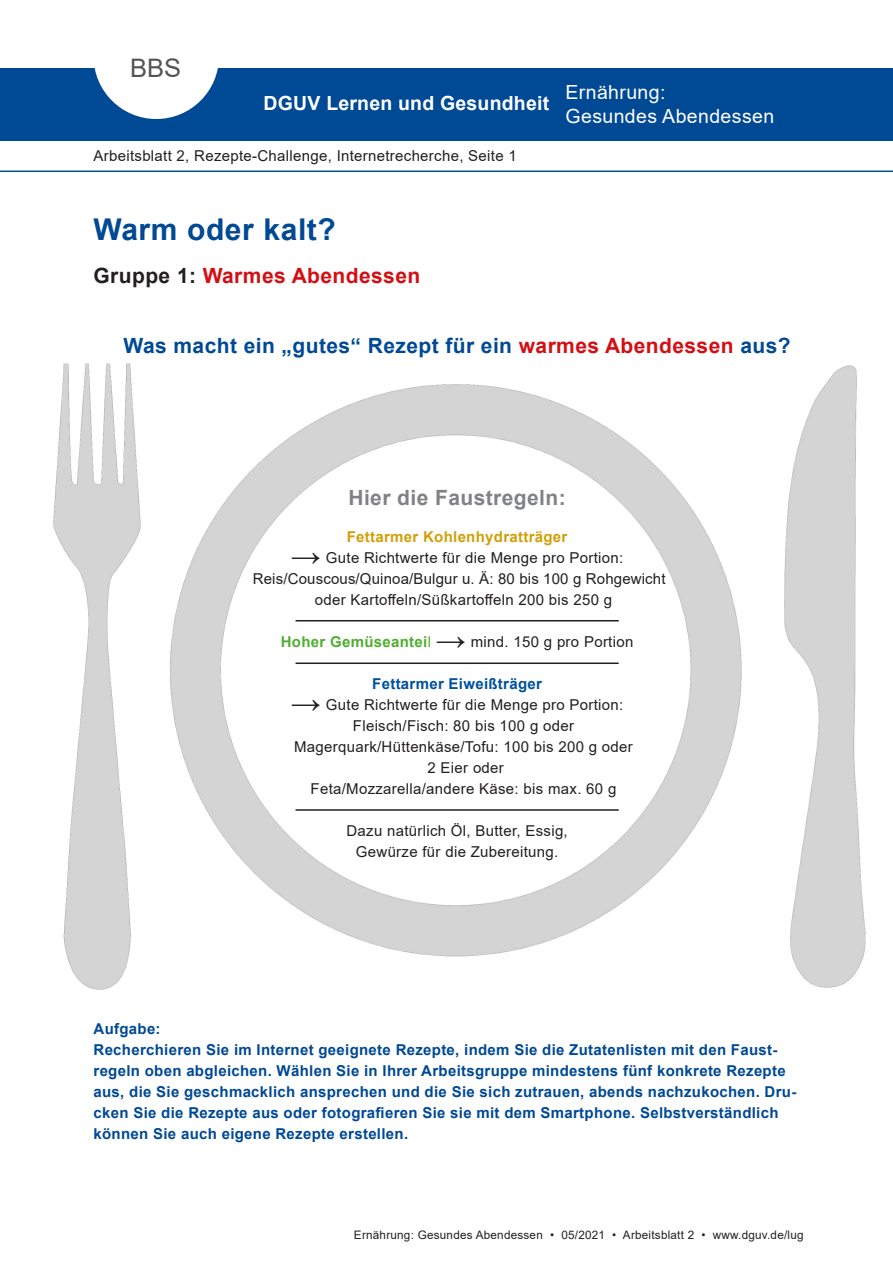
<style>
.page{position:relative;width:893px;height:1263px;background:#fff}
.page>*{position:absolute;margin:0;border:0;box-sizing:border-box;transform-origin:0 0}
.Ueberschrift{font:700 30px "Arial";letter-spacing:.02em;color:#004994}
.head{font:25.5px "Arial";color:#555}
.Fliesstext{font:700 21px "Arial";letter-spacing:.02em;color:#004994}
.Zwischenueberschrift{font:700 21px "Arial";letter-spacing:.02em;color:#d40f14}
.Fliesstext-2{font:700 21px "Arial";letter-spacing:.02em;color:#808285}
.t1{font:19.5px "Arial";letter-spacing:.02em;color:#fff}
.t2{font:700 19.5px "Arial";letter-spacing:.01em;color:#fff}
.Fliesstext-3{font:15px/21px "Arial";letter-spacing:.02em;color:#231f20;text-align:center}
.Fliesstext-4{font:700 15px/21px "Arial";letter-spacing:.02em;color:#004994}
.Fliesstext-5{font:700 15px "Arial";letter-spacing:.02em;color:#d0a00a}
.Fliesstext-6{font:700 15px "Arial";letter-spacing:.02em;color:#01519b}
.fusszeile{font:11.7px "Arial";letter-spacing:.02em;color:#231f20}
.s1{color:#231f20}
.s2{color:#d40f14}
.s3{font-weight:700;font-size:30px}
.s4{font-weight:700;color:#51ae31}
.s5{color:#51ae31}
</style>
<div class="page">
<img style="left:53px;top:363px;width:813px;height:627px">
<div style="left:0;top:68px;width:893px;height:72px;background:#004994"></div>
<svg style="left:94px;top:68px;width:124px;height:51px"></svg>
<hr style="left:0;top:171px;width:893px;height:1px;background:#01519b">
<hr style="left:296px;top:620px;width:323px;height:1px;background:#231f20">
<hr style="left:296px;top:662px;width:323px;height:2px;background:#231f20">
<hr style="left:296px;top:809px;width:323px;height:2px;background:#231f20">
<p class="head" style="left:130px;top:50px;width:53px">BBS</p>
<p class="t2" style="left:264px;top:89px;width:287px">DGUV Lernen und Gesundheit</p>
<p class="Fliesstext-3" style="left:94px;top:145px;width:425px">Arbeitsblatt 2, Rezepte-Challenge, Internetrecherche, Seite 1</p>
<p class="t1" style="left:566px;top:79px;width:101px">Ernährung:</p>
<p class="t1" style="left:566px;top:102px;width:210px">Gesundes Abendessen</p>
<p class="Ueberschrift" style="left:94px;top:208px;width:244px">Warm oder kalt?</p>
<p class="Zwischenueberschrift" style="left:94px;top:261px;width:328px"><span class="s1">Gruppe 1:</span> Warmes Abendessen</p>
<p class="Fliesstext" style="left:124px;top:331px;width:668px">Was macht ein „gutes“ Rezept für ein <span class="s2">warmes Abendessen</span> aus?</p>
<p class="Fliesstext-2" style="left:348px;top:483px;width:219px">Hier die Faustregeln:</p>
<p class="Fliesstext-5" style="left:347px;top:526px;width:222px">Fettarmer Kohlenhydratträger</p>
<p class="Fliesstext-3" style="left:291px;top:547px;width:334px"><span class="s3">→</span> Gute Richtwerte für die Menge pro Portion:</p>
<p class="Fliesstext-3" style="left:253px;top:568px;width:414px">Reis/Couscous/Quinoa/Bulgur u. Ä: 80 bis 100 g Rohgewicht</p>
<p class="Fliesstext-3" style="left:315px;top:589px;width:299px">oder Kartoffeln/Süßkartoffeln 200 bis 250 g</p>
<p class="Fliesstext-3" style="left:281px;top:631px;width:354px"><span class="s4">Hoher Gemüseantei</span><span class="s5">l</span> <span class="s3">→</span> mind. 150 g pro Portion</p>
<p class="Fliesstext-6" style="left:372px;top:673px;width:171px">Fettarmer Eiweißträger</p>
<p class="Fliesstext-3" style="left:291px;top:694px;width:334px"><span class="s3">→</span> Gute Richtwerte für die Menge pro Portion:</p>
<p class="Fliesstext-3" style="left:353px;top:715px;width:223px">Fleisch/Fisch: 80 bis 100 g oder</p>
<p class="Fliesstext-3" style="left:294px;top:736px;width:340px">Magerquark/Hüttenkäse/Tofu: 100 bis 200 g oder</p>
<p class="Fliesstext-3" style="left:428px;top:757px;width:78px">2 Eier oder</p>
<p class="Fliesstext-3" style="left:311px;top:778px;width:307px">Feta/Mozzarella/andere Käse: bis max. 60 g</p>
<p class="Fliesstext-3" style="left:346px;top:820px;width:223px">Dazu natürlich Öl, Butter, Essig,<br>Gewürze für die Zubereitung.</p>
<p class="Fliesstext-4" style="left:94px;top:1019px;width:69px">Aufgabe:</p>
<p class="Fliesstext-4" style="left:94px;top:1040px;width:704px">Recherchieren Sie im Internet geeignete Rezepte, indem Sie die Zutatenlisten mit den Faust&shy;regeln oben abgleichen. Wählen Sie in Ihrer Arbeitsgruppe mindestens fünf konkrete Rezepte aus, die Sie geschmacklich ansprechen und die Sie sich zutrauen, abends nachzukochen. Dru&shy;cken Sie die Rezepte aus oder fotografieren Sie sie mit dem Smartphone. Selbstverständlich können Sie auch eigene Rezepte erstellen.</p>
<p class="fusszeile" style="left:354px;top:1227px;width:451px">Ernährung: Gesundes Abendessen • 05/2021 • Arbeitsblatt 2 • www.dguv.de/lug</p>
</div>
